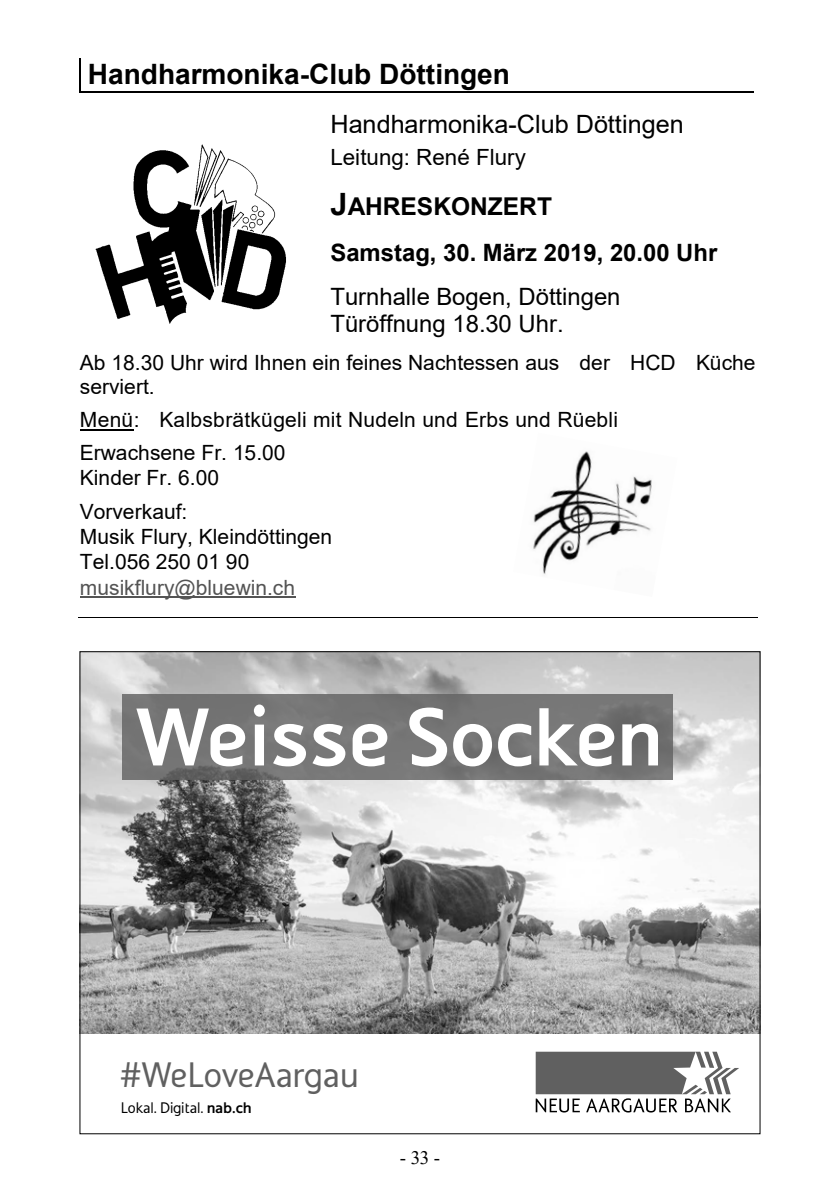
<style>
.page{position:relative;width:840px;height:1191px;background:#fff}
.page>*{position:absolute;margin:0;border:0;box-sizing:border-box;transform-origin:0 0}
.t1{font:700 80px "Solo Sans";color:#fff}
.t2{font:34.6px "Solo Sans";letter-spacing:-.015em;color:#606060}
.t3{font:700 28px "Arial";color:#000}
.t4{font:25.2px "Arial";color:#000}
.t5{font:700 24.6px "Arial";color:#000}
.t6{font:23.8px/27.4px "Arial";color:#000}
.t7{font:700 23.8px "Arial";color:#000}
.t8{font:22.4px "Arial";color:#000}
.t9{font:21px/24.2px "Arial";letter-spacing:.005em;color:#000}
.t10{font:21px "Arial";color:#545454}
.t11{font:19px "Times New Roman";color:#000}
.t12{font:15px "Solo Sans";color:#000}
.s1{font-size:30.8px}
.s2{font-size:80.4px}
.s3{font-weight:700}
</style>
<div class="page">
<hr style="left:80px;top:92px;width:673px;height:1px;background:#000">
<hr style="left:79px;top:58px;width:1px;height:34px;background:#000">
<hr style="left:80px;top:429px;width:54px;height:1px;background:#000">
<hr style="left:80px;top:596px;width:215px;height:2px;background:#545454">
<hr style="left:78px;top:617px;width:679px;height:1px;background:#000">
<img style="left:95px;top:144px;width:191px;height:180px">
<img style="left:533px;top:451px;width:119px;height:124px">
<img style="left:81px;top:653px;width:677px;height:380px">
<div style="left:122px;top:694px;width:549px;height:85px;background:#767676"></div>
<svg style="left:535px;top:1051px;width:203px;height:61px"></svg>
<h3 class="t3" style="left:88px;top:55px;width:423px">Handharmonika-Club Döttingen</h3>
<p class="t4" style="left:330px;top:107px;width:355px">Handharmonika-Club Döttingen</p>
<p class="t8" style="left:330px;top:141px;width:197px">Leitung: René Flury</p>
<p class="t5" style="left:330px;top:189px;width:223px"><span class="s1">J</span>AHRESKONZERT</p>
<p class="t7" style="left:330px;top:235px;width:388px">Samstag, 30. März 2019, 20.00 Uhr</p>
<p class="t6" style="left:330px;top:283px;width:291px">Turnhalle Bogen, Döttingen<br>Türöffnung 18.30 Uhr.</p>
<p class="t9" style="left:80px;top:350px;width:676px">Ab 18.30 Uhr wird Ihnen ein feines Nachtessen aus der HCD Küche serviert.</p>
<p class="t9" style="left:80px;top:403px;width:539px;line-height:33px">Menü: Kalbsbrätkügeli mit Nudeln und Erbs und Rüebli<br>Erwachsene Fr. 15.00</p>
<p class="t9" style="left:80px;top:461px;width:140px;line-height:33.6px">Kinder Fr. 6.00<br>Vorverkauf:</p>
<p class="t9" style="left:80px;top:524px;width:253px;line-height:25.2px">Musik Flury, Kleindöttingen<br>Tel.056 250 01 90</p>
<p class="t10" style="left:80px;top:572px;width:216px">musikflury@bluewin.ch</p>
<h1 class="t1" style="left:135px;top:689px;width:530px">Weisse So<span class="s2">cken</span></h1>
<h2 class="t2" style="left:120px;top:1055px;width:240px">#WeLoveAargau</h2>
<p class="t12" style="left:121px;top:1098px;width:133px">Lokal. Digital. <span class="s3">nab.ch</span></p>
<p class="t11" style="left:399px;top:1144px;width:42px">- 33 -</p>
</div>
